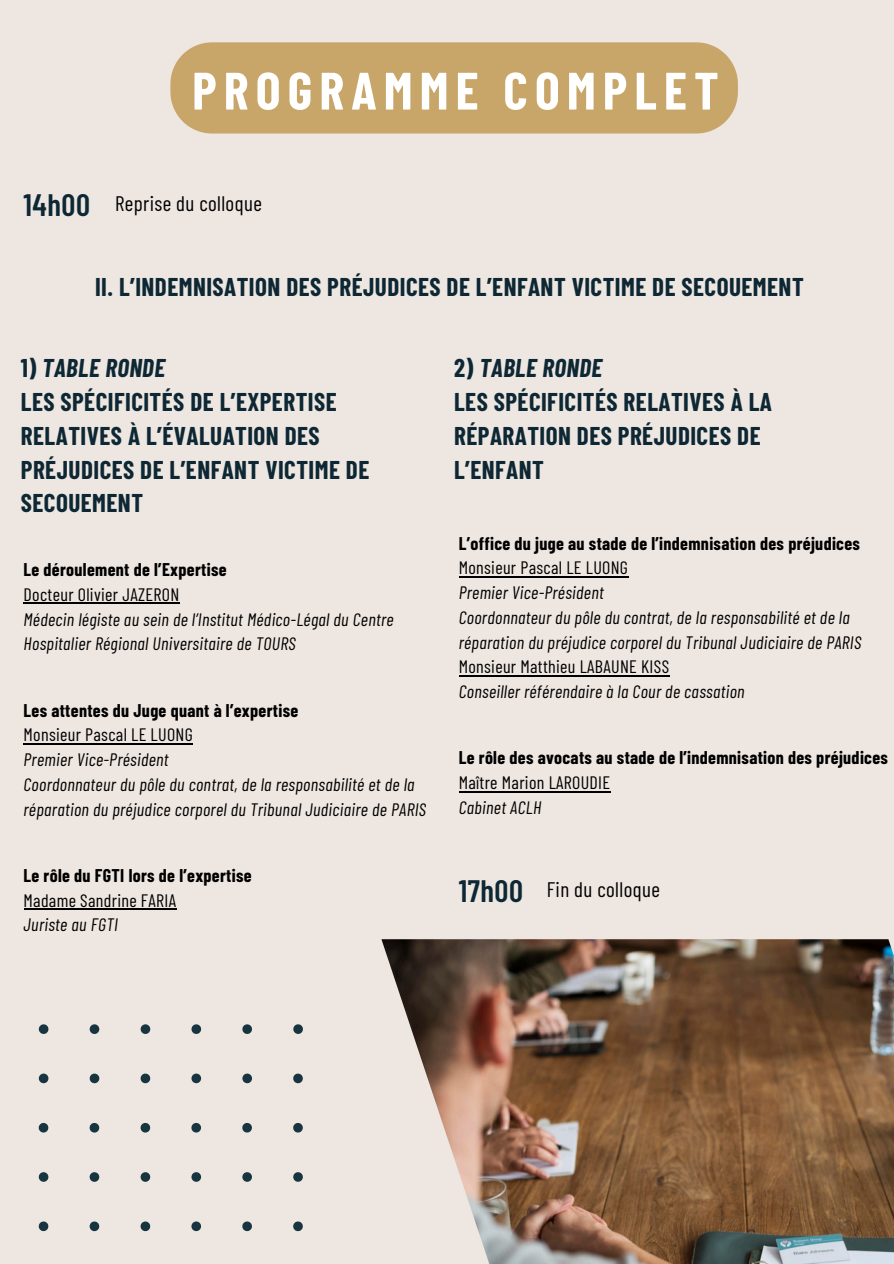
<style>
.page{position:relative;width:894px;height:1264px;background:#fff}
.page>*{position:absolute;margin:0;border:0;box-sizing:border-box;transform-origin:0 0}
.t1{font:700 52.5px "Barlow Condensed";letter-spacing:.135em;color:#fff}
.t2{font:600 30.9px "Barlow Condensed";letter-spacing:.02em;color:#0d2834}
.t3{font:700 25.05px/33.8px "Barlow Condensed";letter-spacing:.02em;color:#0d2834}
.t4{font:21px "Barlow Condensed";letter-spacing:.02em;color:#000}
.t5{font:italic 18px/24.8px "Barlow Condensed";letter-spacing:.02em;color:#000}
.t6{font:700 18px/24.8px "Barlow Condensed";letter-spacing:.02em;color:#000}
.s1{font-style:italic}
.s2{font-weight:700;font-style:normal}
.s3{font-style:normal}
.s4{font-weight:400}
.s5{font-weight:400;font-style:italic}
</style>
<div class="page">
<div style="left:0;top:0;width:893px;height:1263px;background:#eee6e0"></div>
<svg style="left:38px;top:1024px;width:265px;height:208px"></svg>
<div style="left:170px;top:42px;width:567px;height:91px;background:#c8a568"></div>
<img style="left:381px;top:939px;width:512px;height:324px">
<hr style="left:24px;top:743px;width:169px;height:1px;background:#000">
<hr style="left:24px;top:603px;width:156px;height:1px;background:#000">
<hr style="left:24px;top:908px;width:152px;height:1px;background:#000">
<hr style="left:458px;top:675px;width:211px;height:1px;background:#000">
<hr style="left:458px;top:576px;width:170px;height:1px;background:#000">
<hr style="left:458px;top:791px;width:152px;height:1px;background:#000">
<h1 class="t1" style="left:192px;top:57px;width:527px">PROGRAMME COMPLET</h1>
<h2 class="t2" style="left:24px;top:185px;width:68px">14h00</h2>
<h3 class="t4" style="left:115px;top:190px;width:148px">Reprise du colloque</h3>
<h3 class="t3" style="left:95px;top:269px;width:710px">II. L’INDEMNISATION DES PRÉJUDICES DE L’ENFANT VICTIME DE SECOUEMENT</h3>
<p class="t3" style="left:21px;top:350px;width:350px">1) <span class="s1">TABLE RONDE<br></span>LES SPÉCIFICITÉS DE L’EXPERTISE<br>RELATIVES À L’ÉVALUATION DES<br>PRÉJUDICES DE L’ENFANT VICTIME DE<br>SECOUEMENT</p>
<p class="t3" style="left:454px;top:350px;width:319px">2) <span class="s1">TABLE RONDE<br></span>LES SPÉCIFICITÉS RELATIVES À LA<br>RÉPARATION DES PRÉJUDICES DE<br>L’ENFANT</p>
<p class="t5" style="left:24px;top:556px;width:371px"><span class="s2">Le déroulement de l’Expertise<br></span><span class="s3">Docteur Olivier JAZERON<br></span>Médecin légiste au sein de l’Institut Médico-Légal du Centre Hospitalier Régional Universitaire de TOURS</p>
<p class="t5" style="left:24px;top:697px;width:404px"><span class="s2">Les attentes du Juge quant à l’expertise<br></span><span class="s3">Monsieur Pascal LE LUONG<br></span>Premier Vice-Président<br>Coordonnateur du pôle du contrat, de la responsabilité et de la réparation du préjudice corporel du Tribunal Judiciaire de PARIS</p>
<p class="t6" style="left:24px;top:862px;width:230px">Le rôle du FGTI lors de l’expertise<br><span class="s4">Madame Sandrine FARIA<br></span><span class="s5">Juriste au FGTI</span></p>
<p class="t5" style="left:458px;top:530px;width:404px"><span class="s2">L’office du juge au stade de l’indemnisation des préjudices </span><span class="s3">Monsieur Pascal LE LUONG<br></span>Premier Vice-Président<br>Coordonnateur du pôle du contrat, de la responsabilité et de la réparation du préjudice corporel du Tribunal Judiciaire de PARIS <span class="s3">Monsieur Matthieu LABAUNE KISS<br></span>Conseiller référendaire à la Cour de cassation</p>
<h2 class="t6" style="left:458px;top:744px;width:430px">Le rôle des avocats au stade de l’indemnisation des préjudices<br><span class="s4">Maître Marion LAROUDIE<br></span><span class="s5">Cabinet ACLH</span></h2>
<h4 class="t2" style="left:458px;top:871px;width:66px">17h00</h4>
<h3 class="t4" style="left:546px;top:876px;width:115px">Fin du colloque</h3>
</div>
